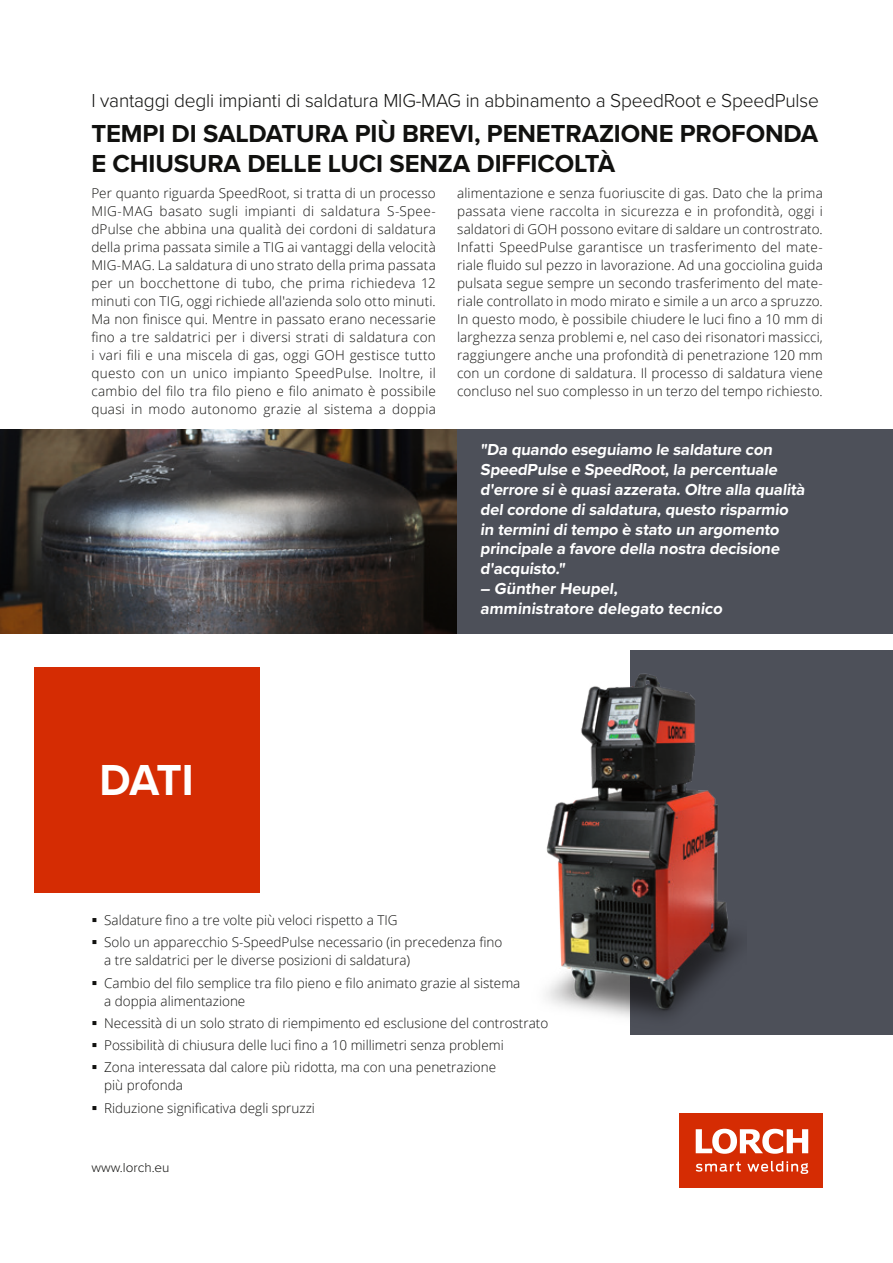
<style>
.page{position:relative;width:893px;height:1263px;background:#fff}
.page>*{position:absolute;margin:0;border:0;box-sizing:border-box;transform-origin:0 0}
.Rotes_Feld{font:700 45px "Proxima Nova";color:#fff}
.Overhead{font:700 25.5px/30.6px "Proxima Nova";letter-spacing:-.005em;color:#11110f}
.Overhead-2{font:300 19.5px "Proxima Nova";letter-spacing:-.01em;color:#11110f}
.Zitat_weiss{font:700 16.5px/19.8px "Proxima Nova";color:#fff}
.Fließtext_Block{font:300 13.5px/18px "Open Sans";color:#11110f}
.Fließtext_10P{font:300 13.5px "Proxima Nova";color:#11110f}
</style>
<div class="page">
<div style="left:34px;top:668px;width:225px;height:225px;background:#d52c03"></div>
<div style="left:680px;top:1113px;width:143px;height:74px;background:#d52c03"></div>
<svg style="left:746px;top:1129px;width:62px;height:25px"></svg>
<svg style="left:747px;top:1161px;width:61px;height:13px"></svg>
<div style="left:630px;top:651px;width:263px;height:384px;background:#4d5059"></div>
<img style="left:0;top:429px;width:457px;height:205px">
<img style="left:546px;top:673px;width:200px;height:515px">
<div style="left:457px;top:429px;width:436px;height:205px;background:#4d5059"></div>
<p class="Overhead-2" style="left:91px;top:86px;width:729px">I vantaggi degli impianti di saldatura MIG-MAG in abbinamento a SpeedRoot e SpeedPulse</p>
<p class="Overhead" style="left:91px;top:117px;width:728px">TEMPI DI SALDATURA PIÙ BREVI, PENETRAZIONE PROFONDA<br>E CHIUSURA DELLE LUCI SENZA DIFFICOLTÀ</p>
<p class="Fließtext_Block" style="left:91px;top:184px;width:346px;text-align:justify">Per quanto riguarda SpeedRoot, si tratta di un processo MIG-MAG basato sugli impianti di saldatura S-Spee&shy;dPulse che abbina una qualità dei cordoni di saldatura della prima passata simile a TIG ai vantaggi della velocità MIG-MAG. La saldatura di uno strato della prima passata per un bocchettone di tubo, che prima richiedeva 12 minuti con TIG, oggi richiede all'azienda solo otto minuti.<br>Ma non finisce qui. Mentre in passato erano necessarie fino a tre saldatrici per i diversi strati di saldatura con i vari fili e una miscela di gas, oggi GOH gestisce tutto questo con un unico impianto SpeedPulse. Inoltre, il cambio del filo tra filo pieno e filo animato è possibile quasi in modo autonomo grazie al sistema a doppia</p>
<p class="Fließtext_Block" style="left:457px;top:184px;width:367px;text-align:justify">alimentazione e senza fuoriuscite di gas. Dato che la prima passata viene raccolta in sicurezza e in profondità, oggi i saldatori di GOH possono evitare di saldare un controstrato.<br>Infatti SpeedPulse garantisce un trasferimento del mate&shy;riale fluido sul pezzo in lavorazione. Ad una gocciolina guida pulsata segue sempre un secondo trasferimento del mate&shy;riale controllato in modo mirato e simile a un arco a spruzzo.<br>In questo modo, è possibile chiudere le luci fino a 10 mm di larghezza senza problemi e, nel caso dei risonatori massicci, raggiungere anche una profondità di penetrazione 120 mm con un cordone di saldatura. Il processo di saldatura viene concluso nel suo complesso in un terzo del tempo richiesto.</p>
<p class="Rotes_Feld" style="left:100px;top:746px;width:96px">DATI</p>
<p class="Zitat_weiss" style="left:480px;top:439px;width:329px">"Da quando eseguiamo le saldature con SpeedPulse e SpeedRoot,la percentuale d'errore siè quasiazzerata.Oltre alla qualità delcordone disaldatura,questo risparmio in terminiditempo è stato un argomento principale a favore della nostra decisione d'acquisto."</p>
<p class="Zitat_weiss" style="left:480px;top:578px;width:246px">– Günther Heupel, amministratore delegato tecnico</p>
<p class="Fließtext_Block" style="left:104px;top:911px;width:295px">Saldature fino a tre volte più veloci rispetto a TIG</p>
<p class="Fließtext_Block" style="left:104px;top:933px;width:400px">Solo un apparecchio S-SpeedPulse necessario (in precedenza fino a tre saldatrici per le diverse posizioni di saldatura)</p>
<p class="Fließtext_Block" style="left:104px;top:973px;width:418px">Cambio del filo semplice tra filo pieno e filo animato grazie al sistema a doppia alimentazione</p>
<p class="Fließtext_Block" style="left:104px;top:1013px;width:446px">Necessità di un solo strato di riempimento ed esclusione del controstrato</p>
<p class="Fließtext_Block" style="left:104px;top:1036px;width:401px">Possibilità di chiusura delle luci fino a 10 millimetri senza problemi</p>
<p class="Fließtext_Block" style="left:104px;top:1058px;width:394px">Zona interessata dal calore più ridotta, ma con una penetrazione più profonda</p>
<p class="Fließtext_Block" style="left:104px;top:1098px;width:212px">Riduzione significativa degli spruzzi</p>
<p class="Fließtext_10P" style="left:91px;top:1157px;width:80px">www.lorch.eu</p>
</div>
